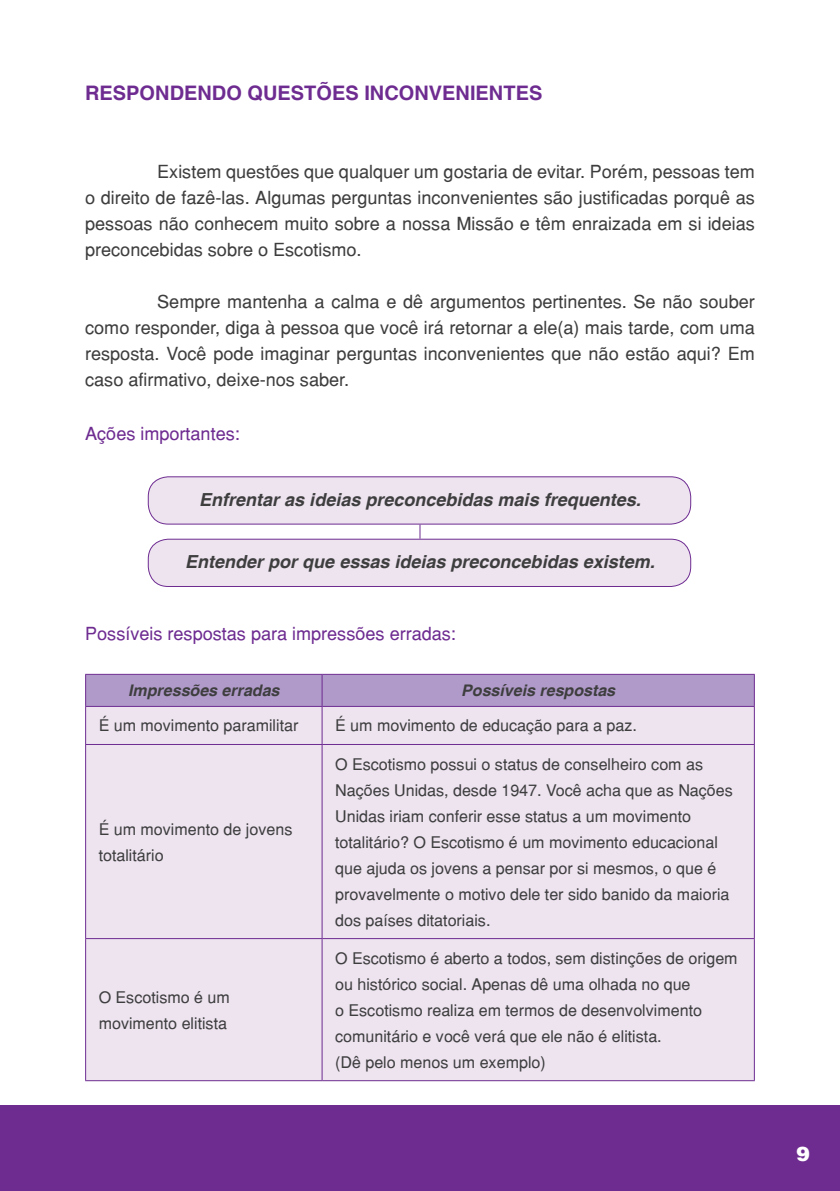
<style>
.page{position:relative;width:840px;height:1191px;background:#fff}
.page>*{position:absolute;margin:0;border:0;box-sizing:border-box;transform-origin:0 0}
.Títulos{font:700 20px "Helvetica";color:#6e2c91}
.t1{font:900 20px "Helvetica";color:#fff}
.Texto_normal{font:18px/26px "Helvetica";color:#3e3e3f;text-align:justify}
.Texto_normal-2{font:italic 700 18px "Helvetica";color:#3e3e3f}
.Títulos_copy{font:18px "Helvetica";color:#6e2c91}
.Texto_normal-3{font:16px/26px "Helvetica";color:#3e3e3f}
.Texto_normal-4{font:italic 700 16px "Helvetica";color:#3e3e3f}
</style>
<div class="page">
<div style="left:0;top:1106px;width:839px;height:85px;background:#6e2c91"></div>
<div style="left:148px;top:477px;width:542px;height:47px;background:#eee4f0;border-radius:20px"></div>
<div style="left:148px;top:476px;width:542px;height:48px;border:1px solid #6e2c91;border-radius:20px"></div>
<div style="left:148px;top:539px;width:542px;height:47px;background:#eee4f0;border-radius:20px"></div>
<div style="left:148px;top:539px;width:542px;height:48px;border:1px solid #6e2c91;border-radius:20px"></div>
<svg style="left:419px;top:524px;width:1px;height:15px"></svg>
<div style="left:86px;top:675px;width:667px;height:31px;background:#b09ac9"></div>
<div style="left:86px;top:707px;width:667px;height:373px;background:#eee4f0"></div>
<hr style="left:85px;top:674px;width:237px;height:1px;background:#6e2c91">
<hr style="left:85px;top:675px;width:1px;height:31px;background:#6e2c91">
<hr style="left:322px;top:674px;width:432px;height:1px;background:#6e2c91">
<hr style="left:321px;top:675px;width:1px;height:31px;background:#6e2c91">
<hr style="left:753px;top:675px;width:1px;height:31px;background:#6e2c91">
<hr style="left:85px;top:706px;width:237px;height:1px;background:#6e2c91">
<hr style="left:85px;top:707px;width:1px;height:37px;background:#6e2c91">
<hr style="left:322px;top:706px;width:432px;height:1px;background:#6e2c91">
<hr style="left:321px;top:707px;width:1px;height:37px;background:#6e2c91">
<hr style="left:753px;top:707px;width:1px;height:37px;background:#6e2c91">
<hr style="left:85px;top:744px;width:237px;height:1px;background:#6e2c91">
<hr style="left:85px;top:745px;width:1px;height:193px;background:#6e2c91">
<hr style="left:322px;top:744px;width:432px;height:1px;background:#6e2c91">
<hr style="left:321px;top:745px;width:1px;height:193px;background:#6e2c91">
<hr style="left:753px;top:745px;width:1px;height:193px;background:#6e2c91">
<hr style="left:85px;top:938px;width:237px;height:1px;background:#6e2c91">
<hr style="left:85px;top:939px;width:1px;height:141px;background:#6e2c91">
<hr style="left:322px;top:938px;width:432px;height:1px;background:#6e2c91">
<hr style="left:321px;top:939px;width:1px;height:141px;background:#6e2c91">
<hr style="left:753px;top:939px;width:1px;height:141px;background:#6e2c91">
<hr style="left:85px;top:1080px;width:237px;height:1px;background:#6e2c91">
<hr style="left:322px;top:1080px;width:432px;height:1px;background:#6e2c91">
<p class="Títulos" style="left:85px;top:80px;width:458px">RESPONDENDO QUESTÕES INCONVENIENTES</p>
<p class="Texto_normal" style="left:85px;top:158px;width:671px;text-indent:72px">Existem questões que qualquer um gostaria de evitar. Porém, pessoas tem o direito de fazê-las. Algumas perguntas inconvenientes são justificadas porquê as pessoas não conhecem muito sobre a nossa Missão e têm enraizada em si ideias preconcebidas sobre o Escotismo.</p>
<p class="Texto_normal" style="left:85px;top:288px;width:671px;text-indent:72px">Sempre mantenha a calma e dê argumentos pertinentes. Se não souber como responder, diga à pessoa que você irá retornar a ele(a) mais tarde, com uma resposta. Você pode imaginar perguntas inconvenientes que não estão aqui? Em caso afirmativo, deixe-nos saber.</p>
<p class="Títulos_copy" style="left:85px;top:422px;width:156px">Ações importantes:</p>
<p class="Texto_normal-2" style="left:199px;top:488px;width:443px">Enfrentar as ideias preconcebidas mais frequentes.</p>
<p class="Texto_normal-2" style="left:185px;top:550px;width:471px">Entender por que essas ideias preconcebidas existem.</p>
<p class="Títulos_copy" style="left:85px;top:622px;width:372px">Possíveis respostas para impressões erradas:</p>
<p class="Texto_normal-4" style="left:128px;top:681px;width:153px">Impressões erradas</p>
<p class="Texto_normal-4" style="left:461px;top:681px;width:155px">Possíveis respostas</p>
<p class="Texto_normal-3" style="left:99px;top:712px;width:201px">É um movimento paramilitar</p>
<p class="Texto_normal-3" style="left:335px;top:712px;width:303px">É um movimento de educação para a paz.</p>
<p class="Texto_normal-3" style="left:99px;top:815px;width:195px">É um movimento de jovens totalitário</p>
<p class="Texto_normal-3" style="left:99px;top:983px;width:133px">O Escotismo é um movimento elitista</p>
<p class="Texto_normal-3" style="left:335px;top:750px;width:399px">O Escotismo possui o status de conselheiro com as Nações Unidas, desde 1947. Você acha que as Nações Unidas iriam conferir esse status a um movimento totalitário? O Escotismo é um movimento educacional que ajuda os jovens a pensar por si mesmos, o que é provavelmente o motivo dele ter sido banido da maioria dos países ditatoriais.</p>
<p class="Texto_normal-3" style="left:335px;top:944px;width:404px">O Escotismo é aberto a todos, sem distinções de origem ou histórico social. Apenas dê uma olhada no que<br>o Escotismo realiza em termos de desenvolvimento comunitário e você verá que ele não é elitista.</p>
<p class="Texto_normal-3" style="left:335px;top:1048px;width:212px">(Dê pelo menos um exemplo)</p>
<p class="t1" style="left:796px;top:1141px;width:15px">9</p>
</div>
